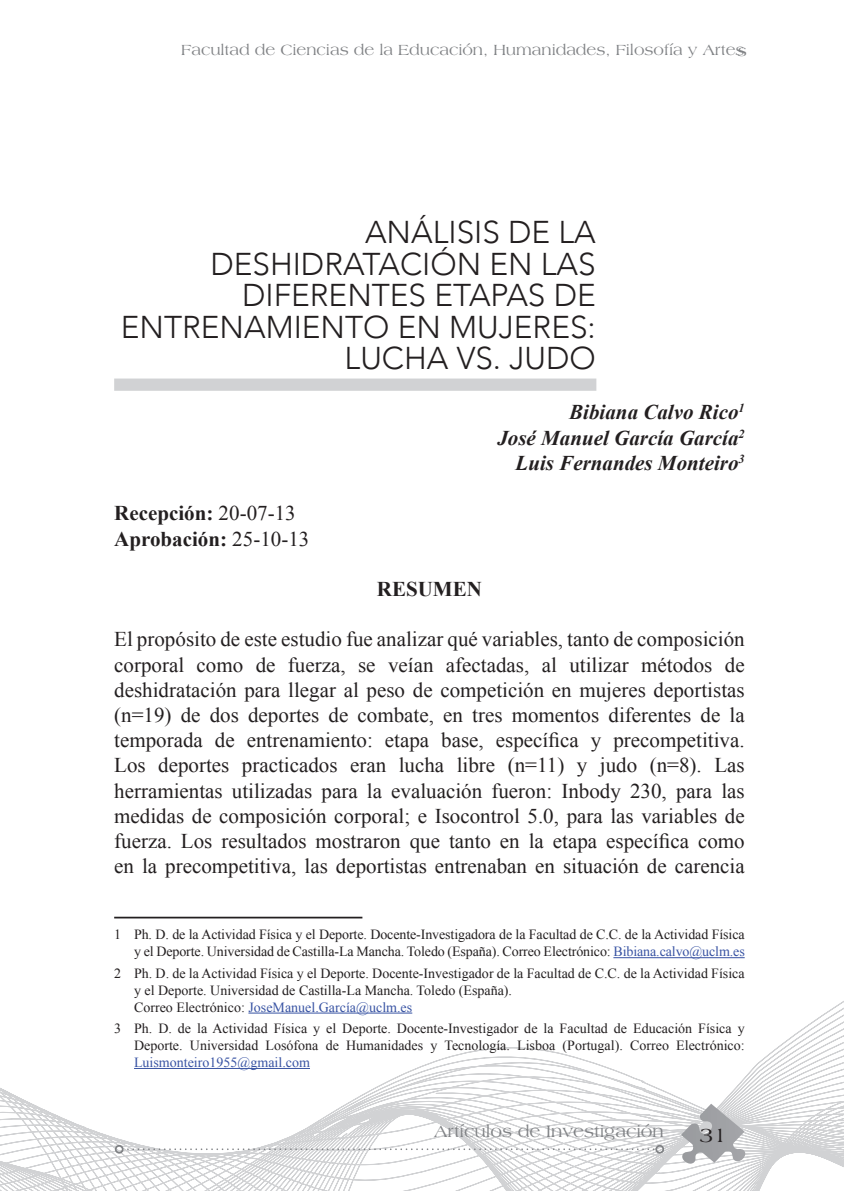
<style>
.page{position:relative;width:844px;height:1191px;background:#fff}
.page>*{position:absolute;margin:0;border:0;box-sizing:border-box;transform-origin:0 0}
.t1{font:300 31.5px/31.5px "Avenir LT";color:#231f20;text-align:right}
.t2{font:21px/25.2px "Times New Roman";color:#231f20;text-align:justify}
.t3{font:italic 700 21px/25.2px "Times New Roman";color:#231f20;text-align:right}
.t4{font:700 21px/25.2px "Times New Roman";color:#231f20}
.t5{font:21px "Americana";color:#231f20}
.t6{font:17.5px "Americana";color:#808285}
.t7{font:15.75px "Americana";color:#808285}
.t8{font:700 15.75px "Americana";color:#808285}
.t9{font:14px/16.8px "Times New Roman";color:#231f20;text-align:right}
.t10{font:14px "Times New Roman";color:#3853a3}
.s1{font-weight:400}
.s2{color:#3853a3}
</style>
<div class="page">
<svg style="left:0;top:1001px;width:843px;height:190px"></svg>
<svg style="left:680px;top:1103px;width:65px;height:61px"></svg>
<svg style="left:114px;top:1144px;width:551px;height:10px"></svg>
<hr style="left:114px;top:916px;width:248px;height:2px;background:#231f20">
<hr style="left:613px;top:957px;width:131px;height:1px;background:#3853a3">
<hr style="left:248px;top:1012px;width:164px;height:1px;background:#3853a3">
<hr style="left:134px;top:1068px;width:176px;height:1px;background:#3853a3">
<div style="left:114px;top:378px;width:482px;height:13px;background:#d1d2d4"></div>
<p class="t7" style="left:181px;top:41px;width:565px">Facultad de Ciencias de la Educación, Humanidades, Filosofía y Artes</p>
<p class="t8" style="left:737px;top:41px;width:11px">s</p>
<h1 class="t1" style="left:121px;top:216px;width:476px">ANÁLISIS DE LA<br>DESHIDRATACIÓN EN LAS<br>DIFERENTES ETAPAS DE<br>ENTRENAMIENTO EN MUJERES:<br>LUCHA VS. JUDO</h1>
<p class="t3" style="left:497px;top:399px;width:249px">Bibiana Calvo Rico<sup>1<br></sup>José Manuel García García<sup>2<br></sup>Luis Fernandes Monteiro<sup>3</sup></p>
<p class="t4" style="left:114px;top:500px;width:197px">Recepción: <span class="s1">20-07-13<br></span>Aprobación: <span class="s1">25-10-13</span></p>
<p class="t4" style="left:377px;top:576px;width:106px">RESUMEN</p>
<p class="t2" style="left:114px;top:626px;width:632px">El propósito de este estudio fue analizar qué variables, tanto de composición corporal como de fuerza, se veían afectadas, al utilizar métodos de deshidratación para llegar al peso de competición en mujeres deportistas (n=19) de dos deportes de combate, en tres momentos diferentes de la temporada de entrenamiento: etapa base, específica y precompetitiva.<br>Los deportes practicados eran lucha libre (n=11) y judo (n=8). Las herramientas utilizadas para la evaluación fueron: Inbody 230, para las medidas de composición corporal; e Isocontrol 5.0, para las variables de fuerza. Los resultados mostraron que tanto en la etapa específica como en la precompetitiva, las deportistas entrenaban en situación de carencia</p>
<p class="t9" style="left:114px;top:926px;width:632px">1 Ph. D. de la Actividad Física y el Deporte. Docente-Investigadora de la Facultad de C.C. de la Actividad Física y el Deporte. Universidad de Castilla-La Mancha. Toledo (España). Correo Electrónico: <span class="s2">Bibiana.calvo@uclm.es</span></p>
<p class="t9" style="left:134px;top:964px;width:612px;text-align:left;text-indent:-20px">2 Ph. D. de la Actividad Física y el Deporte. Docente-Investigador de la Facultad de C.C. de la Actividad Física y el Deporte. Universidad de Castilla-La Mancha. Toledo (España).<br>Correo Electrónico: <span class="s2">JoseManuel.García@uclm.es</span></p>
<p class="t9" style="left:114px;top:1020px;width:632px">3 Ph. D. de la Actividad Física y el Deporte. Docente-Investigador de la Facultad de Educación Física y<br>Deporte. Universidad Losófona de Humanidades y Tecnología. Lisboa (Portugal). Correo Electrónico:</p>
<p class="t10" style="left:134px;top:1052px;width:177px">Luismonteiro1955@gmail.com</p>
<p class="t6" style="left:434px;top:1121px;width:231px">Artículos de Investigación</p>
<p class="t5" style="left:699px;top:1123px;width:29px">31</p>
</div>
